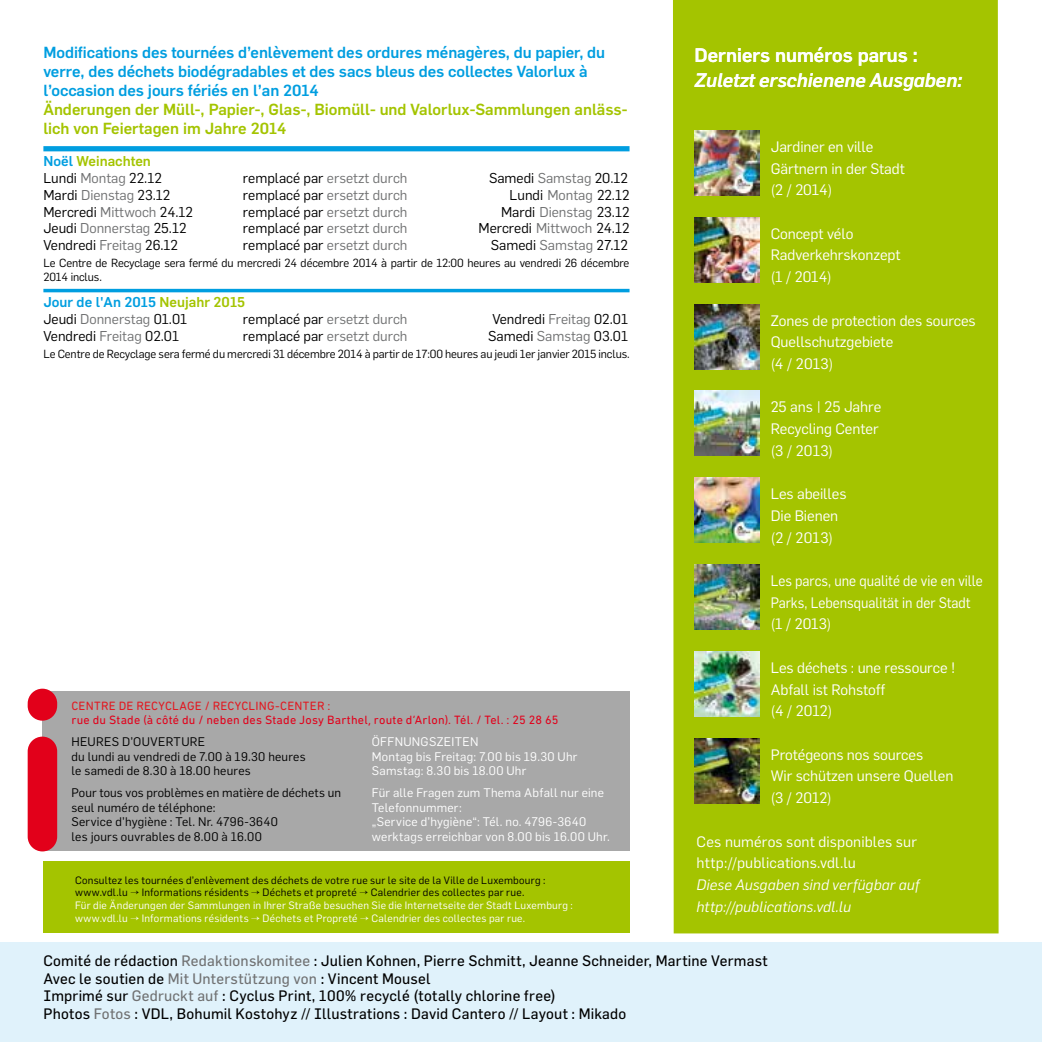
<style>
.page{position:relative;width:1042px;height:1042px;background:#fff}
.page>*{position:absolute;margin:0;border:0;box-sizing:border-box;transform-origin:0 0}
.t1{font:italic 500 19.25px "Flama";color:#fff}
.t2{font:500 19.25px "Flama";color:#fff}
.t3{font:500 15.75px/18.9px "Flama";letter-spacing:-.005em;color:#009ee0}
.t4{font:500 15.75px/18.9px "Flama";color:#a4c400}
.t5{font:14.88px/21.7px "Flama";letter-spacing:-.005em;color:#fff}
.t6{font:14.88px/17.8px "Flama";letter-spacing:.015em;color:#000}
.t7{font:14.88px/21.7px "Flama";letter-spacing:-.005em;color:#fff;scale:.92 1}
.t8{font:italic 14.88px/21.7px "Flama";letter-spacing:.01em;color:#fff}
.t9{font:14px "Flama";color:#000}
.t10{font:14px "Flama";color:#707172}
.t11{font:500 14px/16.8px "Flama";color:#009ee0}
.t12{font:500 14px/16.8px "Flama";color:#a4c400}
.t13{font:12.25px/14.7px "Flama";letter-spacing:.015em;color:#000}
.t14{font:12.25px/14.7px "Flama";letter-spacing:.02em;color:#fff}
.t15{font:12.25px "DIN Next Rounded LT Pro";letter-spacing:.02em;color:#e2001a}
.t16{font:12.25px "DIN Next Rounded LT Pro";letter-spacing:.02em;color:#e21820}
.t17{font:11.55px/13.8px "Flama";letter-spacing:-.01em;color:#000}
.t18{font:10.5px/12.6px "Flama";letter-spacing:.025em;color:#fff}
.s1{color:#009ee0}
.s2{font-weight:400;color:#000}
.s3{font-weight:400;color:#707172}
.s4{color:#000}
.s5{color:#707172}
.s6{color:#a4c400}
</style>
<div class="page">
<div style="left:0;top:943px;width:1042px;height:99px;background:#e0f2fb"></div>
<div style="left:673px;top:0;width:325px;height:933px;background:#a4c400"></div>
<div style="left:43px;top:861px;width:586px;height:72px;background:#a4c400"></div>
<div style="left:42px;top:691px;width:587px;height:160px;background:#a8a8a8"></div>
<svg style="left:28px;top:688px;width:29px;height:32px"></svg>
<div style="left:28px;top:736px;width:29px;height:115px;background:#e2001a;border-radius:15px"></div>
<img style="left:695px;top:130px;width:65px;height:65px">
<div style="left:43px;top:146px;width:586px;height:5px;background:#009ee0"></div>
<hr style="left:43px;top:289px;width:586px;height:3px;background:#009ee0">
<img style="left:695px;top:391px;width:65px;height:65px">
<img style="left:695px;top:217px;width:65px;height:65px">
<img style="left:695px;top:304px;width:65px;height:65px">
<img style="left:694px;top:738px;width:66px;height:65px">
<img style="left:694px;top:651px;width:66px;height:65px">
<img style="left:695px;top:565px;width:65px;height:65px">
<img style="left:695px;top:478px;width:65px;height:65px">
<h2 class="t3" style="left:43px;top:42px;width:563px">Modifications des tournées d’enlèvement des ordures ménagères, du papier, du verre, des déchets biodégradables et des sacs bleus des collectes Valorlux à l’occasion des jours fériés en l’an 2014</h2>
<h2 class="t4" style="left:43px;top:99px;width:585px">Änderungen der Müll-, Papier-, Glas-, Biomüll- und Valorlux-Sammlungen anläss&shy;lich von Feiertagen im Jahre 2014</h2>
<h3 class="t12" style="left:43px;top:152px;width:120px"><span class="s1">Noël</span> Weinachten<br><span class="s2">Lundi</span> <span class="s3">Montag</span> <span class="s2">22.12</span></h3>
<h1 class="t2" style="left:694px;top:41px;width:225px">Derniers numéros parus :</h1>
<h1 class="t1" style="left:694px;top:66px;width:269px">Zuletzt erschienene Ausgaben:</h1>
<h3 class="t5" style="left:771px;top:135px;width:136px">Jardiner en ville<br>Gärtnern in der Stadt (2 / 2014)</h3>
<h3 class="t5" style="left:771px;top:222px;width:131px">Concept vélo<br>Radverkehrskonzept (1 / 2014)</h3>
<h3 class="t5" style="left:771px;top:308px;width:206px">Zones de protection des sources<br>Quellschutzgebiete<br>(4 / 2013)</h3>
<h3 class="t5" style="left:771px;top:395px;width:112px">25 ans | 25 Jahre<br>Recycling Center (3 / 2013)</h3>
<h3 class="t5" style="left:771px;top:482px;width:77px">Les abeilles<br>Die Bienen (2 / 2013)</h3>
<h3 class="t7" style="left:771px;top:569px;width:232px">Les parcs, une qualité de vie en ville<br>Parks, Lebensqualität in der Stadt (1 / 2013)</h3>
<h3 class="t5" style="left:771px;top:656px;width:186px">Les déchets : une ressource !<br>Abfall ist Rohstoff<br>(4 / 2012)</h3>
<h3 class="t5" style="left:771px;top:742px;width:184px">Protégeons nos sources<br>Wir schützen unsere Quellen (3 / 2012)</h3>
<h3 class="t10" style="left:243px;top:168px;width:166px"><span class="s4">remplacé par</span> ersetzt durch</h3>
<h3 class="t9" style="left:489px;top:168px;width:140px">Samedi <span class="s5">Samstag</span> 20.12</h3>
<h3 class="t9" style="left:43px;top:185px;width:128px">Mardi <span class="s5">Dienstag</span> 23.12</h3>
<h3 class="t10" style="left:243px;top:185px;width:166px"><span class="s4">remplacé par</span> ersetzt durch</h3>
<h3 class="t9" style="left:510px;top:185px;width:121px">Lundi <span class="s5">Montag</span> 22.12</h3>
<h3 class="t9" style="left:43px;top:202px;width:151px">Mercredi <span class="s5">Mittwoch</span> 24.12</h3>
<h3 class="t10" style="left:243px;top:202px;width:166px"><span class="s4">remplacé par</span> ersetzt durch</h3>
<h3 class="t9" style="left:501px;top:202px;width:130px">Mardi <span class="s5">Dienstag</span> 23.12</h3>
<h3 class="t9" style="left:43px;top:219px;width:145px">Jeudi <span class="s5">Donnerstag</span> 25.12</h3>
<h3 class="t10" style="left:243px;top:219px;width:166px"><span class="s4">remplacé par</span> ersetzt durch</h3>
<h3 class="t9" style="left:478px;top:219px;width:153px">Mercredi <span class="s5">Mittwoch</span> 24.12</h3>
<h3 class="t9" style="left:43px;top:236px;width:136px">Vendredi <span class="s5">Freitag</span> 26.12</h3>
<h3 class="t10" style="left:243px;top:236px;width:166px"><span class="s4">remplacé par</span> ersetzt durch</h3>
<h3 class="t9" style="left:491px;top:236px;width:139px">Samedi <span class="s5">Samstag</span> 27.12</h3>
<p class="t17" style="left:43px;top:255px;width:587px">Le Centre de Recyclage sera fermé du mercredi 24 décembre 2014 à partir de 12:00 heures au vendredi 26 décembre<br>2014 inclus.</p>
<h3 class="t11" style="left:43px;top:293px;width:203px">Jour de l'An 2015 <span class="s6">Neujahr 2015<br></span><span class="s2">Jeudi</span> <span class="s3">Donnerstag</span> <span class="s2">01.01</span></h3>
<h3 class="t10" style="left:243px;top:309px;width:166px"><span class="s4">remplacé par</span> ersetzt durch</h3>
<h3 class="t9" style="left:492px;top:309px;width:137px">Vendredi <span class="s5">Freitag</span> 02.01</h3>
<h3 class="t9" style="left:43px;top:326px;width:137px">Vendredi <span class="s5">Freitag</span> 02.01</h3>
<h3 class="t10" style="left:243px;top:326px;width:166px"><span class="s4">remplacé par</span> ersetzt durch</h3>
<h3 class="t9" style="left:488px;top:326px;width:141px">Samedi <span class="s5">Samstag</span> 03.01</h3>
<p class="t17" style="left:43px;top:346px;width:588px">Le Centre de Recyclage sera fermé du mercredi 31 décembre 2014 à partir de 17:00 heures au jeudi 1er janvier 2015 inclus.</p>
<p class="t16" style="left:71px;top:698px;width:261px">CENTRE DE RECYCLAGE / RECYCLING-CENTER :</p>
<p class="t15" style="left:71px;top:713px;width:488px">rue du Stade (à côté du / neben des Stade Josy Barthel, route d’Arlon). Tél. / Tel. : 25 28 65</p>
<p class="t13" style="left:71px;top:733px;width:236px">HEURES D’OUVERTURE<br>du lundi au vendredi de 7.00 à 19.30 heures le samedi de 8.30 à 18.00 heures</p>
<p class="t13" style="left:71px;top:784px;width:271px">Pour tous vos problèmes en matière de déchets un seul numéro de téléphone:<br>Service d’hygiène : Tel. Nr. 4796-3640<br>les jours ouvrables de 8.00 à 16.00</p>
<p class="t14" style="left:372px;top:733px;width:207px">ÖFFNUNGSZEITEN<br>Montag bis Freitag: 7.00 bis 19.30 Uhr<br>Samstag: 8.30 bis 18.00 Uhr</p>
<p class="t14" style="left:372px;top:784px;width:239px">Für alle Fragen zum Thema Abfall nur eine Telefonnummer:<br>„Service d’hygiène“: Tél. no. 4796-3640 werktags erreichbar von 8.00 bis 16.00 Uhr.</p>
<h3 class="t5" style="left:696px;top:829px;width:222px">Ces numéros sont disponibles sur http://publications.vdl.lu</h3>
<h3 class="t8" style="left:696px;top:873px;width:224px">Diese Ausgaben sind verfügbar auf http://publications.vdl.lu</h3>
<p class="t18" style="left:65px;top:873px;width:499px"><span class="s4">Consultez les tournées d’enlèvement des déchets de votre rue sur le site de la Ville de Luxembourg : www.vdl.lu</span> <span class="s4">→ Informations résidents</span> <span class="s4">→ Déchets et propreté</span> <span class="s4">→ Calendrier des collectes par rue.<br></span>Für die Änderungen der Sam lungen i Ihre Straße besuchen Sie die Internetseite der Stadt Luxemburg : www.vdl.lu → Informations résidents → Déchets et Propreté → Calendrier des collectes par rue.</p>
<p class="t6" style="left:43px;top:951px;width:726px">Comité de rédaction <span class="s5">Redaktionskomitee</span> : Julien Kohnen, Pierre Schmitt, Jeanne Schneider, Martine Vermast Avec le soutien de <span class="s5">Mit Unterstützung von</span> : Vincent Mousel<br>Imprimé sur <span class="s5">Gedruckt auf</span> : Cyclus Print, 100% recyclé (totally chlorine free)<br>Photos <span class="s5">Fotos</span> : VDL, Bohumil Kostohyz // Illustrations : David Cantero // Layout : Mikado</p>
<p class="t18" style="left:75px;top:873px;width:499px"><span class="s4">Consultez les tournées d’enlèvement des déchets de votre rue sur le site de la Ville de Luxembourg : www.vdl.lu</span> <span class="s4">→ Informations résidents</span> <span class="s4">→ Déchets et propreté</span> <span class="s4">→ Calendrier des collectes par rue.<br></span>Für die Änderungen der Sammlungen in Ihrer Straße besuchen Sie die Internetseite der Stadt Luxemburg : www.vdl.lu → Informations résidents → Déchets et Propreté → Calendrier des collectes par rue.</p>
</div>
